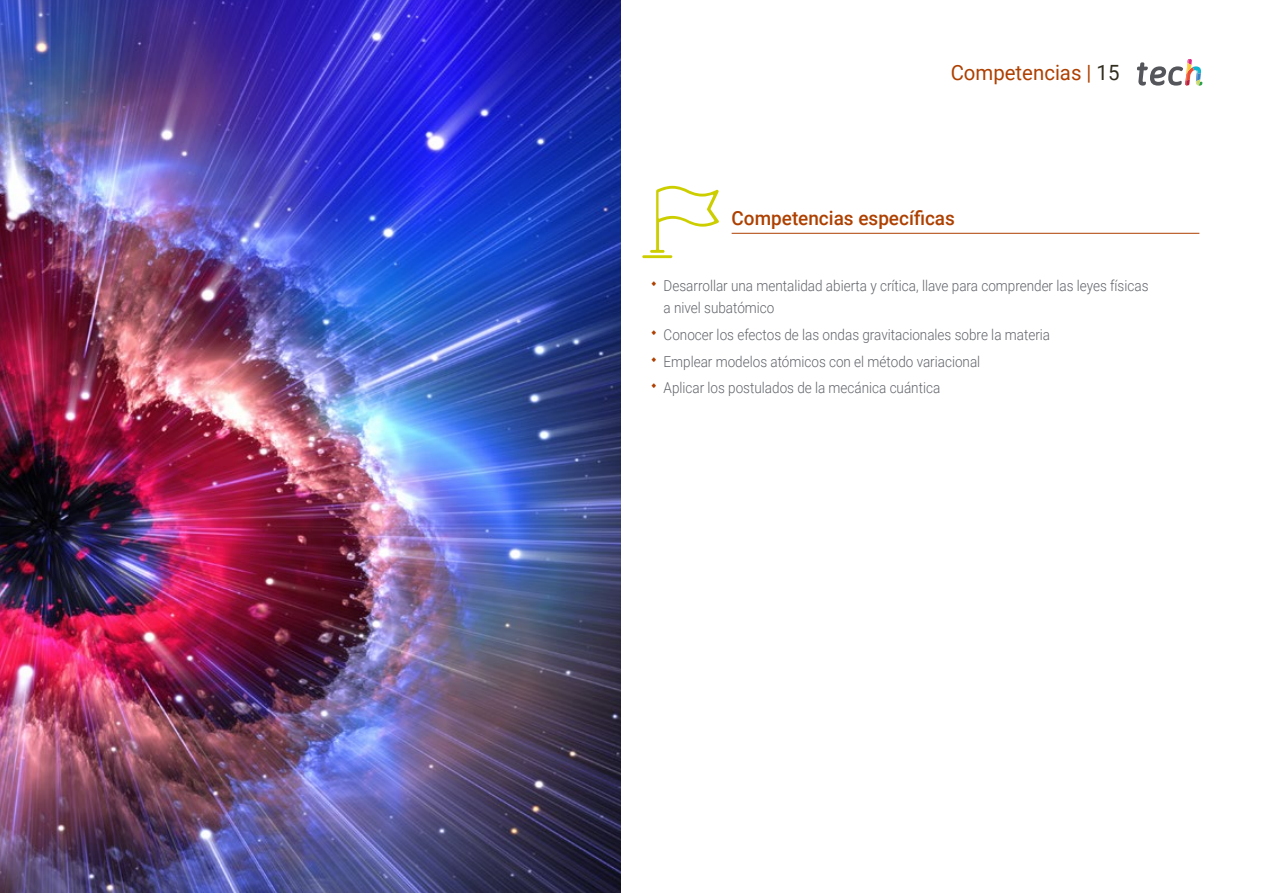
<style>
.page{position:relative;width:1263px;height:893px;background:#fff}
.page>*{position:absolute;margin:0;border:0;box-sizing:border-box;transform-origin:0 0}
.t1{font:21px "Roboto";color:#ae4000}
.t2{font:500 19.5px "Roboto";color:#ae4000}
.t3{font:300 15px/26.7px "Roboto";color:#61646a;scale:.9 1}
.s1{color:#312e20}
</style>
<div class="page">
<svg style="left:1137px;top:59px;width:65px;height:27px"></svg>
<hr style="left:732px;top:233px;width:467px;height:1px;background:#ae4000">
<hr style="left:642px;top:255px;width:30px;height:3px;background:#cdce00">
<svg style="left:650px;top:186px;width:69px;height:67px"></svg>
<img style="left:0;top:0;width:621px;height:893px">
<h1 class="t1" style="left:951px;top:57px;width:170px">Competencias | <span class="s1">15</span></h1>
<h2 class="t2" style="left:732px;top:204px;width:225px">Competencias específicas</h2>
<p class="t3" style="left:664px;top:273px;width:540px;line-height:22.5px">Desarrollar una mentalidad abierta y crítica, llave para comprender las leyes físicas a nivel subatómico</p>
<p class="t3" style="left:664px;top:321px;width:431px">Conocer los efectos de las ondas gravitacionales sobre la materia<br>Emplear modelos atómicos con el método variacional<br>Aplicar los postulados de la mecánica cuántica</p>
</div>
